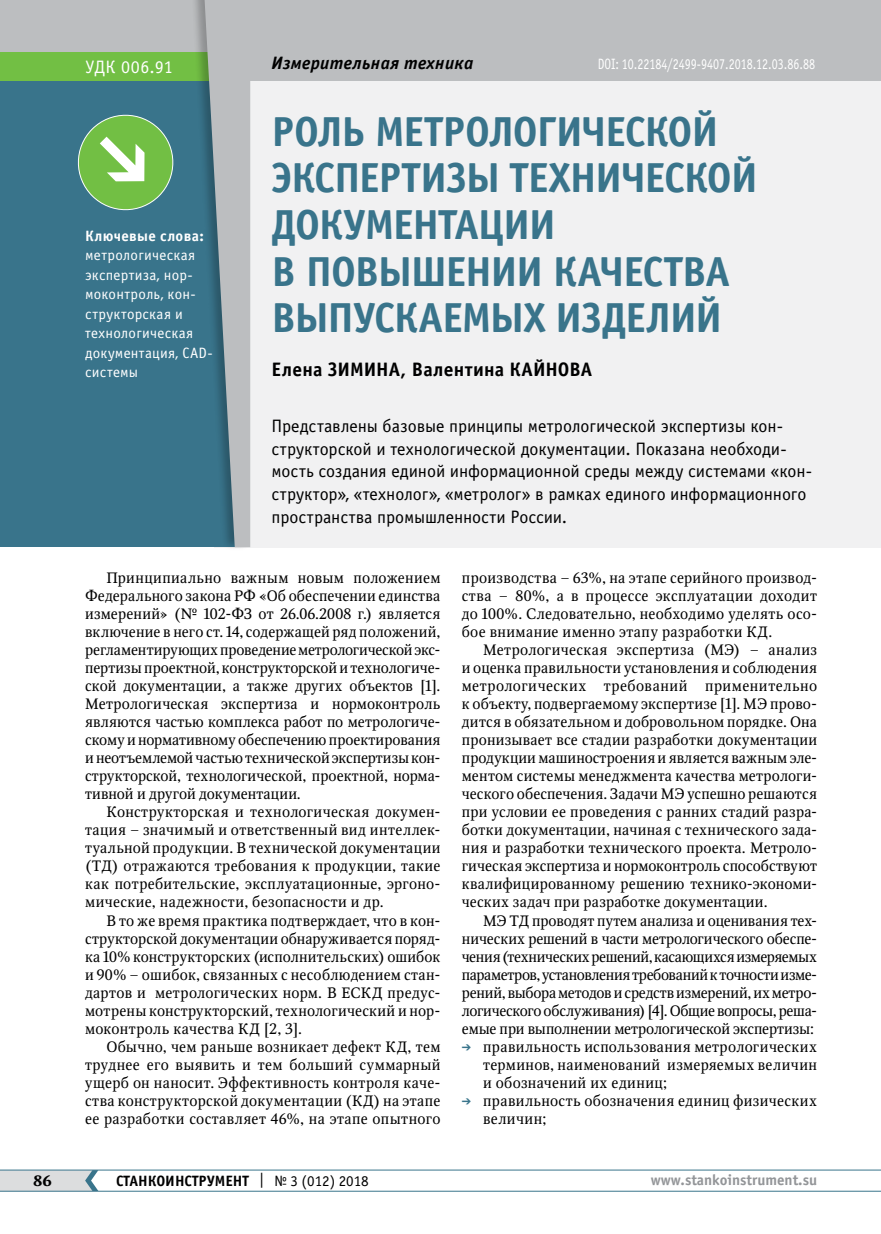
<style>
.page{position:relative;width:881px;height:1234px;background:#fff}
.page>*{position:absolute;margin:0;border:0;box-sizing:border-box;transform-origin:0 0}
.t1{font:700 42px/46.5px "Officina Sans C";letter-spacing:-.03em;color:#39748b}
.t2{font:700 19.5px "Officina Sans C";letter-spacing:.01em;color:#000}
.t3{font:18px/22.5px "Officina Sans C";letter-spacing:-.005em;color:#000}
.t4{font:italic 700 18px "Officina Sans C";letter-spacing:.015em;color:#000}
.t5{font:18px "Officina Sans C";letter-spacing:.02em;color:#fff}
.t6{font:15px/18px "Octava";letter-spacing:.02em;color:#000;text-align:justify}
.t7{font:15px/19.5px "Officina Sans C";letter-spacing:.015em;color:#fff}
.t8{font:15px "Officina Sans C";letter-spacing:.015em;color:#fff;scale:.8 1}
.t9{font:700 15px "Officina Sans C";color:#000}
.t10{font:700 15px "Officina Sans C";color:#939598}
.t11{font:700 15px "Officina Sans C";letter-spacing:.02em;color:#fff}
.t12{font:700 15px "Octava";color:#000}
.s1{color:#39748b}
.s2{font-weight:400}
</style>
<div class="page">
<hr style="left:0;top:1190px;width:880px;height:1px;background:#39748b">
<hr style="left:0;top:1169px;width:880px;height:1px;background:#39748b">
<svg style="left:0;top:1169px;width:98px;height:21px;background:#cdd4d7"></svg>
<div style="left:0;top:0;width:880px;height:81px;background:#bcbec0"></div>
<div style="left:214px;top:81px;width:666px;height:466px;background:#f1f1f2"></div>
<div style="left:0;top:74px;width:236px;height:473px;background:#39748b"></div>
<svg style="left:77px;top:114px;width:97px;height:97px"></svg>
<div style="left:0;top:52px;width:222px;height:29px;background:#72bf44"></div>
<div style="left:190px;top:0;width:61px;height:551px;background:#000;opacity:.25"></div>
<svg style="left:204px;top:0;width:46px;height:547px"></svg>
<p class="t5" style="left:85px;top:57px;width:89px">УДК 006.91</p>
<p class="t4" style="left:271px;top:53px;width:203px">Измерительная техника</p>
<p class="t8" style="left:597px;top:56px;width:273px">DOI: 10.22184/2499-9407.2018.12.03.86.88</p>
<p class="t11" style="left:85px;top:227px;width:120px">Ключевые слова:</p>
<p class="t7" style="left:85px;top:246px;width:129px">метрологическая экспертиза, нор&shy;моконтроль, кон&shy;структорская и технологическая документация, CAD&shy;системы</p>
<h1 class="t1" style="left:271px;top:109px;width:487px">РОЛЬ МЕТРОЛОГИЧЕСКОЙ<br>ЭКСПЕРТИЗЫ ТЕХНИЧЕСКОЙ<br>ДОКУМЕНТАЦИИ<br>В ПОВЫШЕНИИ КАЧЕСТВА<br>ВЫПУСКАЕМЫХ ИЗДЕЛИЙ</h1>
<h2 class="t2" style="left:271px;top:358px;width:322px">Елена ЗИМИНА, Валентина КАЙНОВА</h2>
<p class="t3" style="left:271px;top:415px;width:542px">Представлены базовые принципы метрологической экспертизы кон&shy;структорской и технологической документации. Показана необходи&shy;мость создания единой информационной среды между системами «кон&shy;структор», «технолог», «метролог» в рамках единого информационного пространства промышленности России.</p>
<p class="t6" style="left:85px;top:569px;width:357px;text-indent:21px">Принципиально важным новым положением Федерального закона РФ «Об обеспечении единства измерений» (№ 102-ФЗ от 26.06.2008 г.) является включение в него ст. 14, содержащей ряд положений, регламентирующих проведение метрологической экс&shy;пертизы проектной, конструкторской и технологиче&shy;ской документации, а также других объектов [1].<br>Метрологическая экспертиза и нормоконтроль являются частью комплекса работ по метрологиче&shy;скому и нормативному обеспечению проектирования и неотъемлемой частью технической экспертизы кон&shy;структорской, технологической, проектной, норма&shy;тивной и другой документации.</p>
<p class="t6" style="left:85px;top:803px;width:357px;text-indent:21px">Конструкторская и технологическая докумен&shy;тация – значимый и ответственный вид интеллек&shy;туальной продукции. В технической документации (ТД) отражаются требования к продукции, такие как потребительские, эксплуатационные, эргоно&shy;мические, надежности, безопасности и др.</p>
<p class="t6" style="left:85px;top:911px;width:357px;text-indent:21px">В то же время практика подтверждает, что в кон&shy;структорской документации обнаруживается поряд&shy;ка 10% конструкторских (исполнительских) ошибок и 90% – ошибок, связанных с несоблюдением стан&shy;дартов и метрологических норм. В ЕСКД предус&shy;мотрены конструкторский, технологический и нор&shy;моконтроль качества КД [2, 3].</p>
<p class="t6" style="left:85px;top:1037px;width:357px;text-indent:21px">Обычно, чем раньше возникает дефект КД, тем труднее его выявить и тем больший суммарный ущерб он наносит. Эффективность контроля каче&shy;ства конструкторской документации (КД) на этапе ее разработки составляет 46%, на этапе опытного</p>
<p class="t6" style="left:461px;top:569px;width:357px">производства – 63%, на этапе серийного производ&shy;ства – 80%, а в процессе эксплуатации доходит до 100%. Следовательно, необходимо уделять осо&shy;бое внимание именно этапу разработки КД.</p>
<p class="t6" style="left:461px;top:641px;width:357px;text-indent:21px">Метрологическая экспертиза (МЭ) – анализ и оценка правильности установления и соблюдения метрологических требований применительно к объекту, подвергаемому экспертизе [1]. МЭ прово&shy;дится в обязательном и добровольном порядке. Она пронизывает все стадии разработки документации продукции машиностроения и является важным эле&shy;ментом системы менеджмента качества метрологи&shy;ческого обеспечения. Задачи МЭ успешно решаются при условии ее проведения с ранних стадий разра&shy;ботки документации, начиная с технического зада&shy;ния и разработки технического проекта. Метроло&shy;гическая экспертиза и нормоконтроль способствуют квалифицированному решению технико-экономи&shy;ческих задач при разработке документации.</p>
<p class="t6" style="left:461px;top:911px;width:357px;text-indent:21px">МЭ ТД проводят путем анализа и оценивания тех&shy;нических решений в части метрологического обеспе&shy;чения (технических решений, касающихся измеряемых параметров, установления требований к точности изме&shy;рений, выбора методов и средств измерений, их метро&shy;логического обслуживания) [4]. Общие вопросы, реша&shy;емые при выполнении метрологической экспертизы:</p>
<p class="t6" style="left:483px;top:1037px;width:335px;text-indent:-21px"><span class="s1">➔</span> правильность использования метрологических терминов, наименований измеряемых величин и обозначений их единиц;</p>
<p class="t6" style="left:483px;top:1091px;width:335px;text-indent:-21px"><span class="s1">➔</span> правильность обозначения единиц физических величин;</p>
<p class="t12" style="left:33px;top:1170px;width:20px">86</p>
<p class="t9" style="left:116px;top:1171px;width:254px">СТАНКОИНСТРУМЕНТ <span class="s2">| № 3 (012) 2018</span></p>
<p class="t10" style="left:650px;top:1171px;width:168px">www.stankoinstrument.su</p>
</div>
